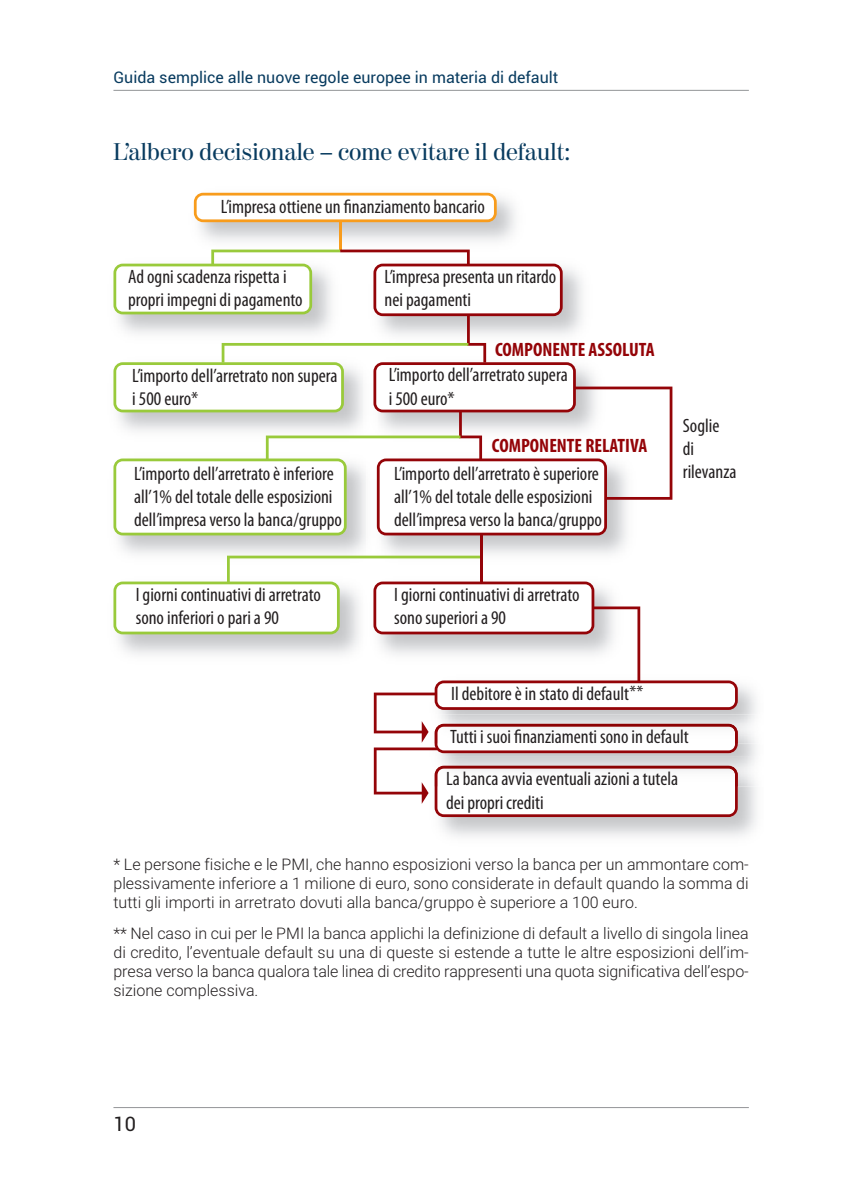
<style>
.page{position:relative;width:851px;height:1191px;background:#fff}
.page>*{position:absolute;margin:0;border:0;box-sizing:border-box;transform-origin:0 0}
.t1{font:24px "Moderno FB";color:#083b5f}
.t2{font:20px "Roboto";color:#231f20}
.t3{font:condensed 19.4px/23.2px "Myriad Pro";color:#231f20}
.t4{font:700 condensed 19.4px "Myriad Pro";color:#940408}
.t5{font:16.6px "Myriad Pro";color:#231f20}
.t6{font:300 16px/19.2px "Roboto";color:#231f20;text-align:justify}
.t7{font:16px "Roboto";color:#083b5f}
</style>
<div class="page">
<hr style="left:113px;top:90px;width:635px;height:1px;background:#939598">
<hr style="left:113px;top:1107px;width:635px;height:1px;background:#939598">
<img style="left:440px;top:786px;width:317px;height:51px">
<img style="left:193px;top:192px;width:322px;height:57px">
<svg style="left:194px;top:193px;width:302px;height:29px"></svg>
<img style="left:737px;top:743px;width:19px;height:13px">
<img style="left:737px;top:756px;width:18px;height:30px">
<img style="left:737px;top:685px;width:19px;height:29px">
<img style="left:737px;top:714px;width:18px;height:29px">
<hr style="left:480px;top:534px;width:3px;height:49px;background:#940408">
<svg style="left:113px;top:555px;width:624px;height:262px"></svg>
<hr style="left:339px;top:221px;width:2px;height:30px;background:#f89c1c">
<svg style="left:113px;top:249px;width:559px;height:286px"></svg>
<p class="t7" style="left:113px;top:71px;width:446px">Guida semplice alle nuove regole europee in materia di default</p>
<p class="t1" style="left:113px;top:142px;width:458px">L’albero decisionale – come evitare il default:</p>
<p class="t3" style="left:221px;top:198px;width:265px">L’impresa ottiene un finanziamento bancario</p>
<p class="t3" style="left:128px;top:268px;width:176px">Ad ogni scadenza rispetta i propri impegni di pagamento</p>
<p class="t3" style="left:384px;top:268px;width:173px">L’impresa presenta un ritardo nei pagamenti</p>
<p class="t4" style="left:495px;top:338px;width:161px">COMPONENTE ASSOLUTA</p>
<p class="t3" style="left:132px;top:367px;width:207px">L’importo dell’arretrato non supera i 500 euro*</p>
<p class="t3" style="left:388px;top:366px;width:180px">L’importo dell’arretrato supera i 500 euro*</p>
<p class="t4" style="left:492px;top:434px;width:157px">COMPONENTE RELATIVA</p>
<p class="t3" style="left:134px;top:465px;width:209px">L’importo dell’arretrato è inferiore all’1% del totale delle esposizioni dell’impresa verso la banca/gruppo</p>
<p class="t3" style="left:394px;top:465px;width:209px">L’importo dell’arretrato è superiore all’1% del totale delle esposizioni dell’impresa verso la banca/gruppo</p>
<p class="t3" style="left:136px;top:586px;width:187px">I giorni continuativi di arretrato sono inferiori o pari a 90</p>
<p class="t3" style="left:394px;top:586px;width:187px">I giorni continuativi di arretrato sono superiori a 90</p>
<p class="t3" style="left:682px;top:417px;width:55px">Soglie<br>di rilevanza</p>
<p class="t5" style="left:629px;top:682px;width:15px">**</p>
<p class="t3" style="left:451px;top:685px;width:179px">Il debitore è in stato di default</p>
<p class="t3" style="left:446px;top:719px;width:244px;line-height:42px">Tutti i suoi finanziamenti sono in default<br>La banca avvia eventuali azioni a tutela</p>
<p class="t3" style="left:446px;top:794px;width:99px">dei propri crediti</p>
<p class="t6" style="left:113px;top:856px;width:636px">* Le persone fisiche e le PMI, che hanno esposizioni verso la banca per un ammontare com&shy;plessivamente inferiore a 1 milione di euro, sono considerate in default quando la somma di tutti gli importi in arretrato dovuti alla banca/gruppo è superiore a 100 euro.</p>
<p class="t6" style="left:113px;top:925px;width:636px">** Nel caso in cui per le PMI la banca applichi la definizione di default a livello di singola linea di credito, l’eventuale default su una di queste si estende a tutte le altre esposizioni dell’im&shy;presa verso la banca qualora tale linea di credito rappresenti una quota significativa dell’espo&shy;sizione complessiva.</p>
<p class="t2" style="left:113px;top:1115px;width:24px">10</p>
</div>
